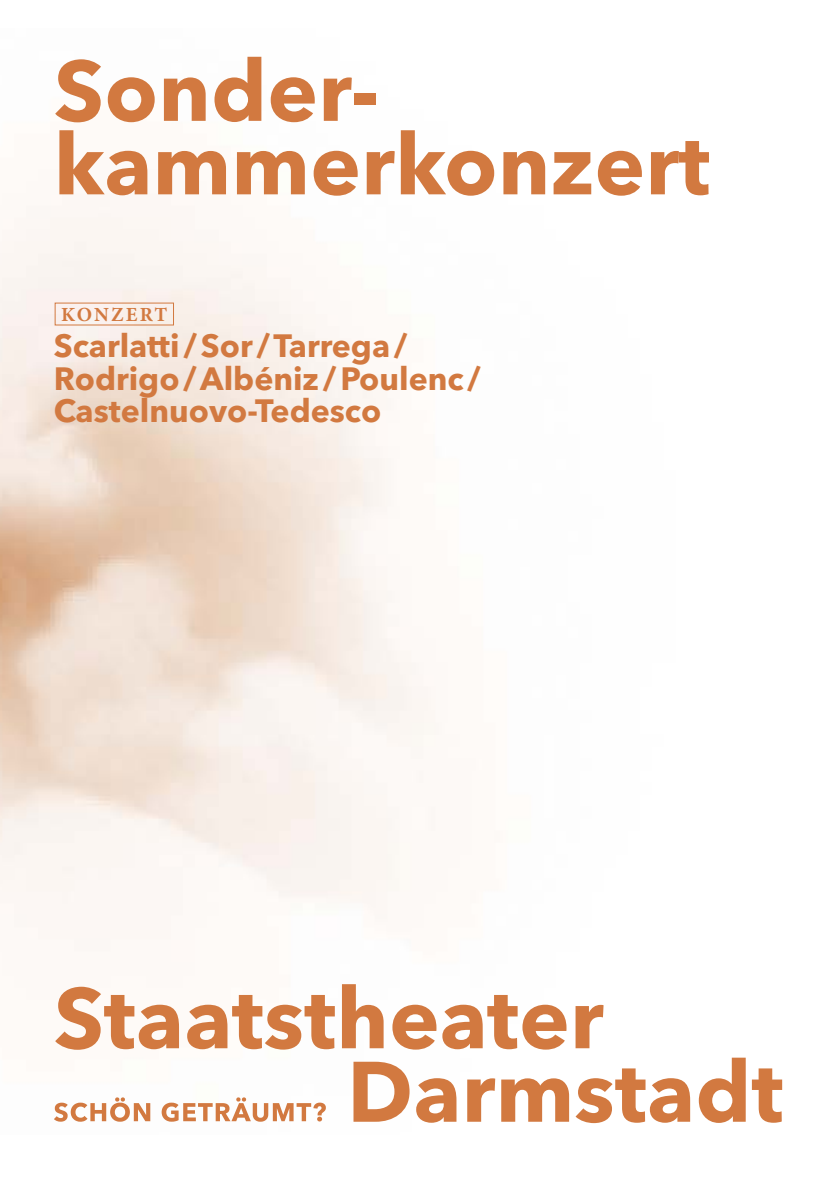
<style>
.page{position:relative;width:840px;height:1191px;background:#fff}
.page>*{position:absolute;margin:0;border:0;box-sizing:border-box;transform-origin:0 0}
.t1{font:700 84.8px/73.4px "Avenir Next LT Pro";letter-spacing:.005em;color:#d27940}
.t2{font:700 32px/32px "Avenir Next LT Pro";color:#d27940}
.t3{font:700 20px "Minion Pro";letter-spacing:.105em;color:#d27940}
</style>
<div class="page">
<svg style="left:54px;top:1097px;width:96px;height:24px"></svg>
<svg style="left:161px;top:1097px;width:165px;height:24px"></svg>
<h1 class="t1" style="left:54px;top:54px;width:657px">Sonder&shy;kammerkonzert</h1>
<p class="t3" style="left:61px;top:300px;width:107px">KONZERT</p>
<p class="t2" style="left:54px;top:330px;width:428px">Scarlatti / Sor / Tarrega /<br>Rodrigo / Albéniz / Poulenc /<br>Castelnuovo-Tedesco</p>
<h1 class="t1" style="left:347px;top:981px;width:437px;text-indent:-293px">Staatstheater<br>Darmstadt</h1>
</div>
